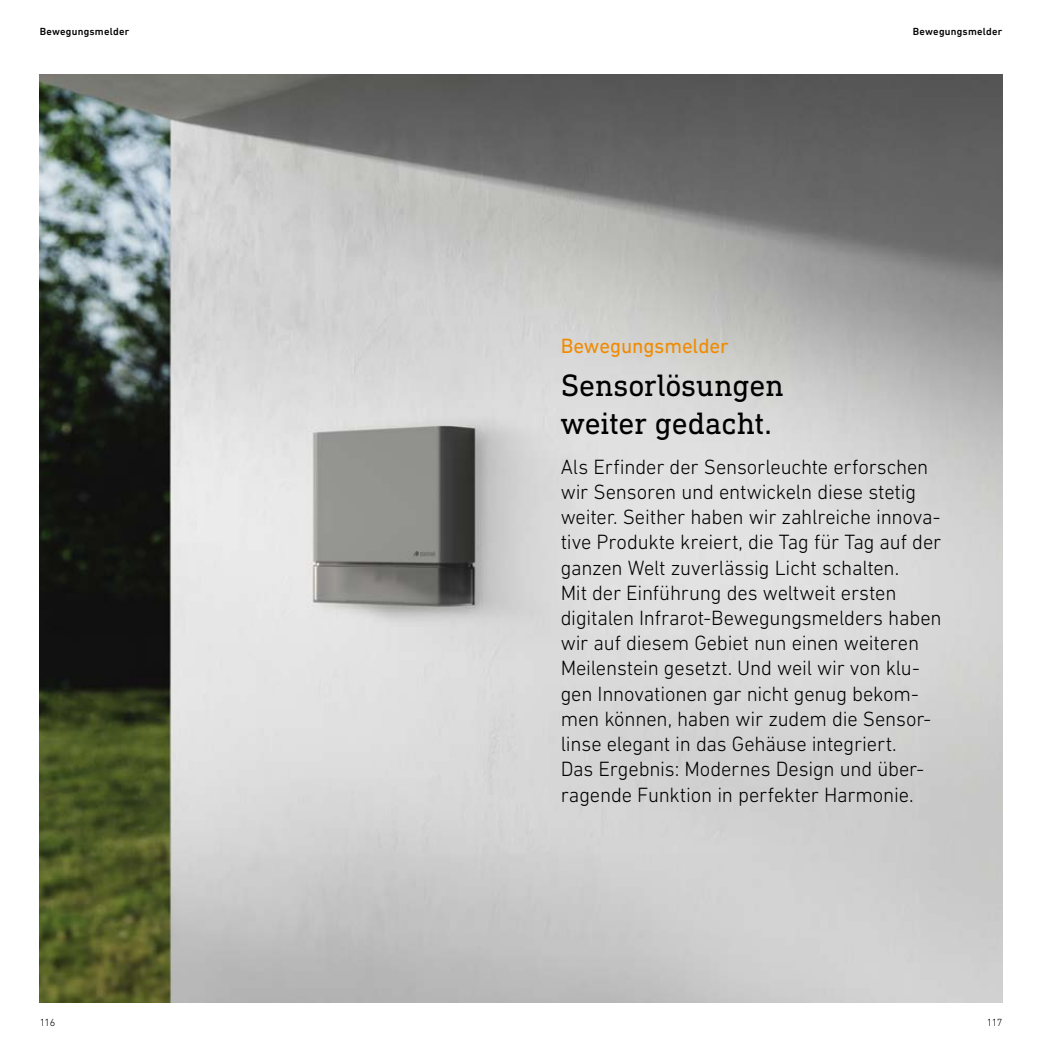
<style>
.page{position:relative;width:1042px;height:1042px;background:#fff}
.page>*{position:absolute;margin:0;border:0;box-sizing:border-box;transform-origin:0 0}
.t1{font:31.5px/37.8px "DIN Next Slab Pro";letter-spacing:-.005em;color:#000}
.t2{font:300 21px/25.2px "DIN Next W1 G";letter-spacing:-.01em;color:#000}
.t3{font:21px "DIN Next W1 G";letter-spacing:-.01em;color:#f18a00}
.t4{font:500 10.5px "DIN Next W1 G";letter-spacing:.02em;color:#000}
.t5{font:300 10.5px "DIN Next W1 G";letter-spacing:-.06em;color:#000}
</style>
<div class="page">
<img style="left:40px;top:74px;width:962px;height:928px">
<p class="t4" style="left:40px;top:25px;width:91px">Bewegungsmelder</p>
<p class="t4" style="left:913px;top:25px;width:91px">Bewegungsmelder</p>
<p class="t3" style="left:561px;top:334px;width:169px">Bewegungsmelder</p>
<h1 class="t1" style="left:561px;top:366px;width:225px">Sensorlösungen weiter gedacht.</h1>
<p class="t2" style="left:561px;top:454px;width:382px">Als Erfinder der Sensorleuchte erforschen wir Sensoren und entwickeln diese stetig weiter. Seither haben wir zahlreiche innova&shy;tive Produkte kreiert, die Tag für Tag auf der ganzen Welt zuverlässig Licht schalten.<br>Mit der Einführung des weltweit ersten digitalen Infrarot-Bewegungsmelders haben wir auf diesem Gebiet nun einen weiteren Meilenstein gesetzt. Und weil wir von klu&shy;gen Innovationen gar nicht genug bekom&shy;men können, haben wir zudem die Sensor&shy;linse elegant in das Gehäuse integriert.<br>Das Ergebnis: Modernes Design und über&shy;ragende Funktion in perfekter Harmonie.</p>
<p class="t5" style="left:40px;top:1016px;width:17px">116</p>
<p class="t5" style="left:987px;top:1016px;width:17px">117</p>
</div>
